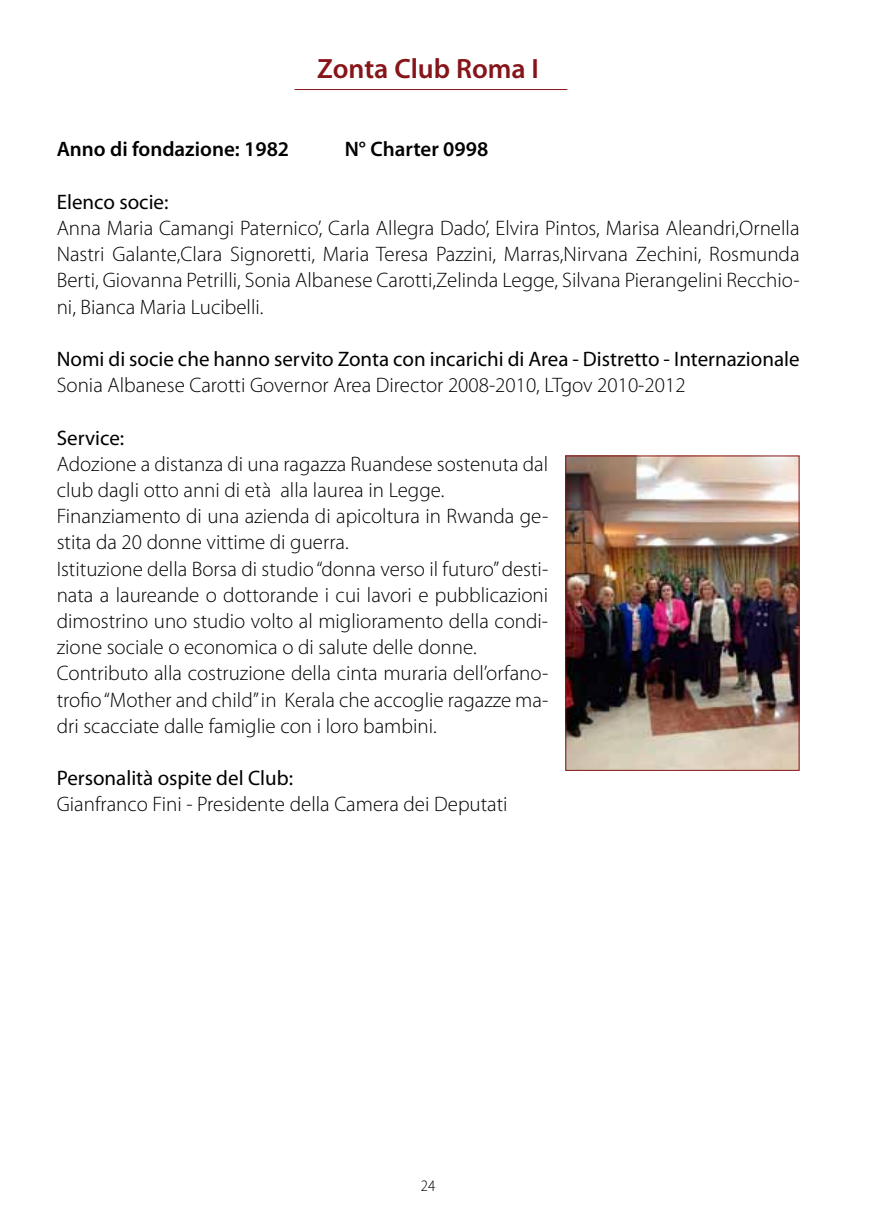
<style>
.page{position:relative;width:879px;height:1219px;background:#fff}
.page>*{position:absolute;margin:0;border:0;box-sizing:border-box;transform-origin:0 0}
.t1{font:600 28px "Myriad Pro";color:#86151a}
.t2{font:300 21px/26.2px "Myriad Pro";color:#000;text-align:justify}
.t3{font:21px "Myriad Pro";color:#000}
.t4{font:600 21px "Myriad Pro";color:#000}
.t5{font:300 semi-condensed 16px "Myriad Pro";color:#000}
</style>
<div class="page">
<hr style="left:295px;top:89px;width:272px;height:1px;background:#86151a">
<img style="left:567px;top:457px;width:230px;height:312px">
<div style="left:565px;top:455px;width:234px;height:316px;border:1px solid #86151a"></div>
<h1 class="t1" style="left:317px;top:50px;width:219px">Zonta Club Roma I</h1>
<p class="t4" style="left:57px;top:136px;width:268px">Anno di fondazione: 1982 N</p>
<p class="t4" style="left:359px;top:136px;width:131px">° Charter 0998</p>
<p class="t3" style="left:57px;top:189px;width:113px">Elenco socie:</p>
<p class="t2" style="left:57px;top:215px;width:744px">Anna Maria Camangi Paternico’, Carla Allegra Dado’, Elvira Pintos, Marisa Aleandri,Ornella Nastri Galante,Clara Signoretti, Maria Teresa Pazzini, Marras,Nirvana Zechini, Rosmunda Berti, Giovanna Petrilli, Sonia Albanese Carotti,Zelinda Legge, Silvana Pierangelini Recchio&shy;ni, Bianca Maria Lucibelli.</p>
<p class="t3" style="left:57px;top:346px;width:744px">Nomi di socie che hanno servito Zonta con incarichi di Area - Distretto - Internazionale</p>
<p class="t2" style="left:57px;top:372px;width:630px">Sonia Albanese Carotti Governor Area Director 2008-2010, LTgov 2010-2012</p>
<p class="t3" style="left:57px;top:425px;width:69px">Service:</p>
<p class="t2" style="left:57px;top:450px;width:493px;text-align:left">Adozione a distanza di una ragazza Ruandese sostenuta dal club dagli otto anni di età alla laurea in Legge.<br>Finanziamento di una azienda di apicoltura in Rwanda ge&shy;stita da 20 donne vittime di guerra.<br>Istituzione della Borsa di studio “donna verso il futuro” desti&shy;nata a laureande o dottorande i cui lavori e pubblicazioni dimostrino uno studio volto al miglioramento della condi&shy;zione sociale o economica o di salute delle donne.<br>Contributo alla costruzione della cinta muraria dell’orfano&shy;trofio “Mother and child” in Kerala che accoglie ragazze ma&shy;dri scacciate dalle famiglie con i loro bambini.</p>
<p class="t3" style="left:57px;top:765px;width:238px">Personalità ospite del Club:</p>
<p class="t2" style="left:57px;top:791px;width:452px">Gianfranco Fini - Presidente della Camera dei Deputati</p>
<p class="t5" style="left:421px;top:1176px;width:16px">24</p>
</div>
